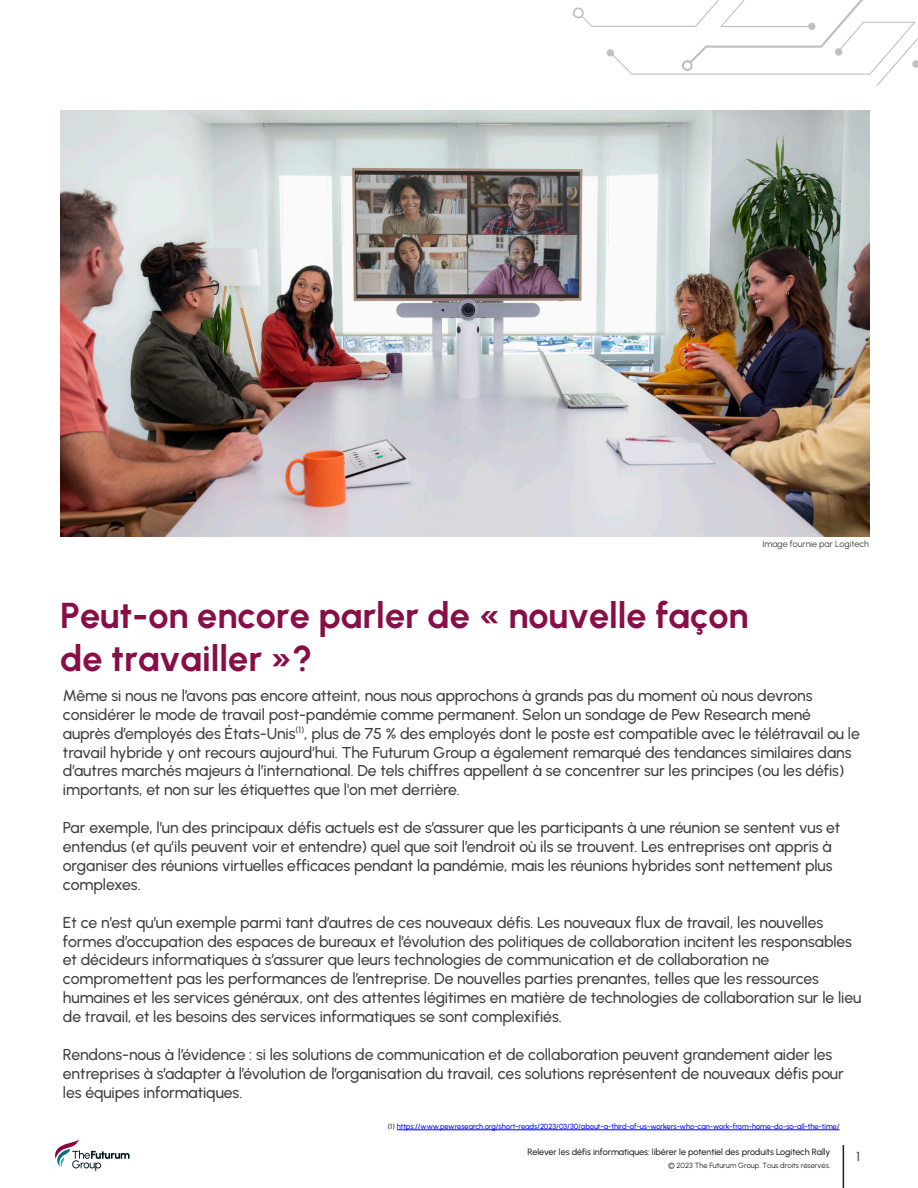
<style>
.page{position:relative;width:918px;height:1188px;background:#fff}
.page>*{position:absolute;margin:0;border:0;box-sizing:border-box;transform-origin:0 0}
.WH_Introduction_Head{font:36px/43.2px "Urbanist";color:#880e46}
.footnote{font:500 15.75px/18.9px "Urbanist";letter-spacing:-.005em;color:#3e3e3f}
.t1{font:13.05px "Urbanist";color:#231f20}
.t2{font:500 9px "Urbanist";letter-spacing:-.005em;color:#231f20}
.footnote-2{font:8.85px "Urbanist";color:#3e3e3f}
.t3{font:500 7.5px "Urbanist";letter-spacing:-.005em;color:#00f}
.t4{font:7.5px "Urbanist";color:#231f20}
.s1{color:#231f20}
</style>
<div class="page">
<svg style="left:573px;top:0;width:345px;height:85px"></svg>
<hr style="left:397px;top:1130px;width:443px;height:1px;background:#00f">
<svg style="left:55px;top:1140px;width:75px;height:31px"></svg>
<img style="left:60px;top:111px;width:809px;height:426px">
<hr style="left:843px;top:1145px;width:1px;height:43px;background:#231f20">
<p class="footnote-2" style="left:763px;top:538px;width:108px">Image fournie par Logitech</p>
<p class="WH_Introduction_Head" style="left:60px;top:593px;width:690px">Peut-on encore parler de « nouvelle façon de travailler »?</p>
<p class="footnote" style="left:63px;top:685px;width:798px">Même si nous ne l’avons pas encore atteint, nous nous approchons à grands pas du moment où nous devrons considérer le mode de travail post-pandémie comme permanent. Selon un sondage de Pew Research mené auprès d’employés des États-Unis<sup>(1)</sup>, plus de 75 % des employés dont le poste est compatible avec le télétravail ou le travail hybride y ont recours aujourd’hui. The Futurum Group a également remarqué des tendances similaires dans d’autres marchés majeurs à l’international. De tels chiffres appellent à se concentrer sur les principes (ou les défis) importants, et non sur les étiquettes que l'on met derrière.</p>
<p class="footnote" style="left:63px;top:818px;width:779px">Par exemple, l’un des principaux défis actuels est de s’assurer que les participants à une réunion se sentent vus et entendus (et qu’ils peuvent voir et entendre) quel que soit l’endroit où ils se trouvent. Les entreprises ont appris à organiser des réunions virtuelles efficaces pendant la pandémie, mais les réunions hybrides sont nettement plus complexes.</p>
<p class="footnote" style="left:63px;top:912px;width:800px">Et ce n’est qu’un exemple parmi tant d’autres de ces nouveaux défis. Les nouveaux flux de travail, les nouvelles formes d’occupation des espaces de bureaux et l’évolution des politiques de collaboration incitent les responsables et décideurs informatiques à s’assurer que leurs technologies de communication et de collaboration ne compromettent pas les performances de l’entreprise. De nouvelles parties prenantes, telles que les ressources humaines et les services généraux, ont des attentes légitimes en matière de technologies de collaboration sur le lieu de travail, et les besoins des services informatiques se sont complexifiés.</p>
<p class="footnote" style="left:63px;top:1044px;width:782px">Rendons-nous à l’évidence : si les solutions de communication et de collaboration peuvent grandement aider les entreprises à s’adapter à l’évolution de l’organisation du travail, ces solutions représentent de nouveaux défis pour les équipes informatiques.</p>
<p class="t3" style="left:388px;top:1122px;width:453px"><span class="s1">(1)</span> https://www.pewresearch.org/short-reads/2023/03/30/about-a-third-of-us-workers-who-can-work-from-home-do-so-all-the-time/</p>
<p class="t2" style="left:528px;top:1146px;width:304px">Relever les défis informatiques: libérer le potentiel des produits Logitech Rally</p>
<p class="t1" style="left:856px;top:1148px;width:5px">1</p>
<p class="t4" style="left:668px;top:1160px;width:164px">© 2023 The Futurum Group. Tous droits réservés.</p>
</div>
